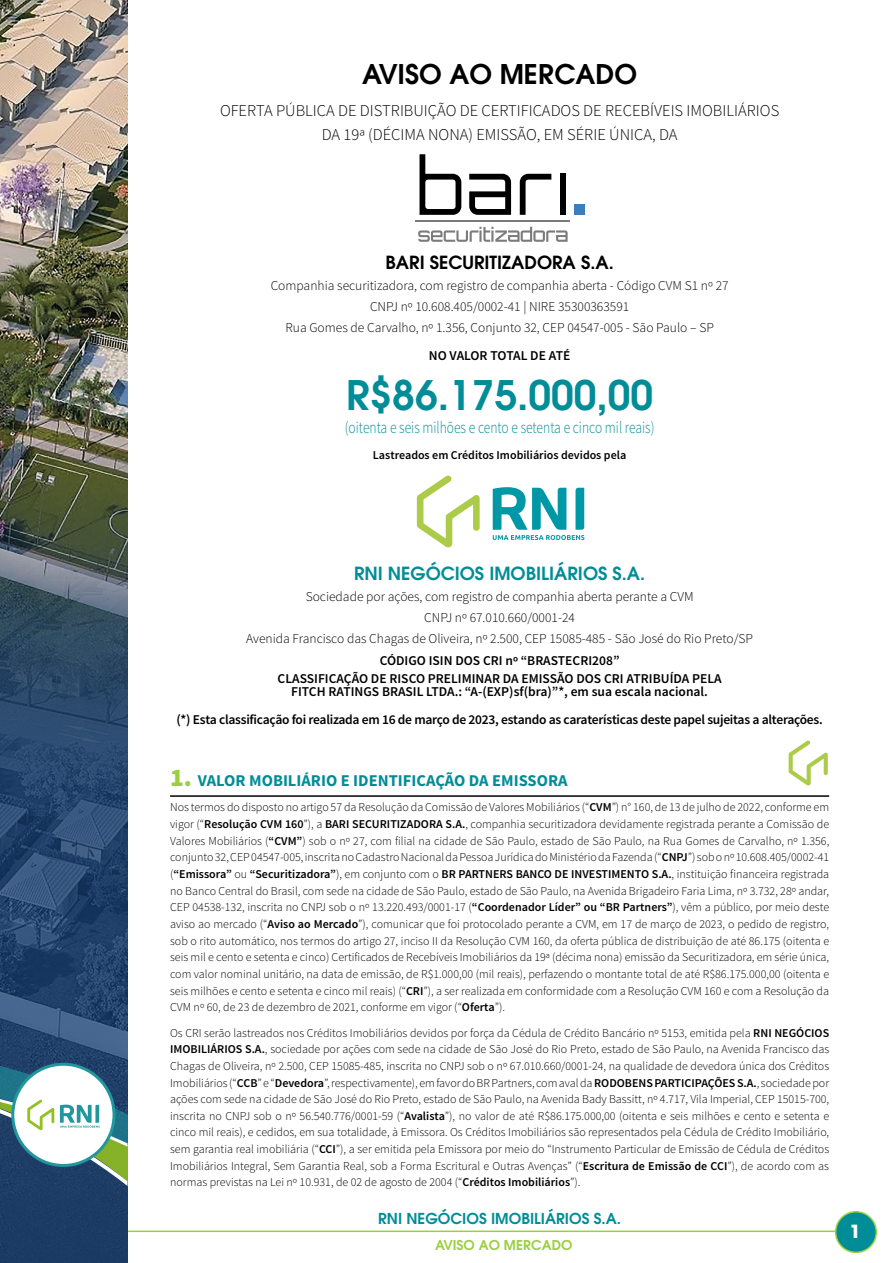
<style>
.page{position:relative;width:893px;height:1263px;background:#fff}
.page>*{position:absolute;margin:0;border:0;box-sizing:border-box;transform-origin:0 0}
.t1{font:600 40.5px "ITC Avant Garde Pro";color:#008d97}
.t2{font:600 27px "ITC Avant Garde Pro";color:#000}
.t3{font:600 18px "ITC Avant Garde Pro";color:#008d97}
.t4{font:600 18px "ITC Avant Garde Pro";color:#000}
.t5{font:700 18px "ITC Avant Garde Pro";color:#fff}
.t6{font:300 16.8px "Source Sans Pro";color:#008d97;scale:.8 1}
.t7{font:300 16.5px/23.2px "Source Sans Pro";color:#000;text-align:center}
.t8{font:700 16.5px "Source Sans Pro";color:#008d97}
.t9{font:600 15px "ITC Avant Garde Pro";color:#008d97}
.t10{font:300 13.5px/20.9px "Source Sans Pro";color:#000;text-align:center}
.t11{font:600 13.5px/17.9px "Source Sans Pro";letter-spacing:-.01em;color:#000;text-align:center}
.t12{font:600 13.5px "ITC Avant Garde Pro";color:#9bcf40}
.t13{font:300 12px/16.6px "Source Sans Pro";color:#000;text-align:justify}
.t14{font:600 12px "Source Sans Pro";color:#000}
.s1{font-weight:900;font-size:25.5px;color:#9bcf40}
.s2{font-weight:600}
</style>
<div class="page">
<hr style="left:128px;top:1230px;width:722px;height:2px;background:#9bcf40">
<div style="left:836px;top:1212px;width:40px;height:40px;background:#008d97;border-radius:50%"></div>
<div style="left:835px;top:1211px;width:42px;height:42px;border:2px solid #9bcf40;border-radius:50%"></div>
<img style="left:0;top:0;width:128px;height:395px">
<img style="left:0;top:395px;width:128px;height:100px">
<img style="left:0;top:495px;width:128px;height:554px">
<svg style="left:0;top:1049px;width:128px;height:214px"></svg>
<hr style="left:170px;top:795px;width:659px;height:2px;background:#000">
<svg style="left:419px;top:154px;width:42px;height:61px"></svg>
<svg style="left:469px;top:174px;width:42px;height:41px"></svg>
<svg style="left:520px;top:174px;width:31px;height:41px"></svg>
<div style="left:560px;top:174px;width:6px;height:41px;background:#000"></div>
<div style="left:574px;top:204px;width:10px;height:11px;background:#3c7dc0"></div>
<hr style="left:415px;top:220px;width:154px;height:2px;background:#7c7b7b">
<svg style="left:418px;top:227px;width:150px;height:15px"></svg>
<svg style="left:417px;top:476px;width:63px;height:72px"></svg>
<svg style="left:493px;top:487px;width:92px;height:53px"></svg>
<svg style="left:789px;top:740px;width:39px;height:46px"></svg>
<h2 class="t2" style="left:362px;top:57px;width:276px">AVISO AO MERCADO</h2>
<h3 class="t7" style="left:220px;top:99px;width:561px">OFERTA PÚBLICA DE DISTRIBUIÇÃO DE CERTIFICADOS DE RECEBÍVEIS IMOBILIÁRIOS<br>DA 19ª (DÉCIMA NONA) EMISSÃO, EM SÉRIE ÚNICA, DA</h3>
<h3 class="t4" style="left:385px;top:251px;width:230px">BARI SECURITIZADORA S.A.</h3>
<p class="t10" style="left:271px;top:275px;width:459px">Companhia securitizadora, com registro de companhia aberta - Código CVM S1 nº 27<br>CNPJ nº 10.608.405/0002-41 | NIRE 35300363591<br>Rua Gomes de Carvalho, nº 1.356, Conjunto 32, CEP 04547-005 - São Paulo – SP</p>
<p class="t11" style="left:429px;top:347px;width:143px">NO VALOR TOTAL DE ATÉ</p>
<h1 class="t1" style="left:346px;top:368px;width:308px">R$86.175.000,00</h1>
<h3 class="t6" style="left:345px;top:418px;width:388px">(oitenta e seis milhões e cento e setenta e cinco mil reais)</h3>
<p class="t14" style="left:373px;top:447px;width:255px">Lastreados em Créditos Imobiliários devidos pela</p>
<h3 class="t3" style="left:354px;top:561px;width:293px">RNI NEGÓCIOS IMOBILIÁRIOS S.A.</h3>
<p class="t10" style="left:246px;top:586px;width:508px">Sociedade por ações, com registro de companhia aberta perante a CVM<br>CNPJ nº 67.010.660/0001-24<br>Avenida Francisco das Chagas de Oliveira, nº 2.500, CEP 15085-485 - São José do Rio Preto/SP</p>
<p class="t11" style="left:278px;top:652px;width:445px">CÓDIGO ISIN DOS CRI nº “BRASTECRI208”<br>CLASSIFICAÇÃO DE RISCO PRELIMINAR DA EMISSÃO DOS CRI ATRIBUÍDA PELA</p>
<p class="t11" style="left:176px;top:678px;width:648px;line-height:27.6px">FITCH RATINGS BRASIL LTDA.: “A-(EXP)sf(bra)”*, em sua escala nacional.<br>(*) Esta classificação foi realizada em 16 de março de 2023, estando as caraterísticas deste papel sujeitas a alterações.</p>
<h3 class="t8" style="left:170px;top:770px;width:399px"><span class="s1">1.</span> VALOR MOBILIÁRIO E IDENTIFICAÇÃO DA EMISSORA</h3>
<p class="t13" style="left:170px;top:799px;width:661px">Nos termos do disposto no artigo 57 da Resolução da Comissão de Valores Mobiliários (“<span class="s2">CVM</span>”) n° 160, de 13 de julho de 2022, conforme em vigor (“<span class="s2">Resolução CVM 160</span>”), a <span class="s2">BARI SECURITIZADORA S.A.</span>, companhia securitizadora devidamente registrada perante a Comissão de Valores Mobiliários (<span class="s2">“CVM”</span>) sob o nº 27, com filial na cidade de São Paulo, estado de São Paulo, na Rua Gomes de Carvalho, nº 1.356, conjunto 32, CEP 04547-005, inscrita no Cadastro Nacional da Pessoa Jurídica do Ministério da Fazenda (“<span class="s2">CNPJ</span>”) sob o nº 10.608.405/0002-41 (<span class="s2">“Emissora”</span> ou <span class="s2">“Securitizadora”</span>), em conjunto com o <span class="s2">BR PARTNERS BANCO DE INVESTIMENTO S.A.</span>, instituição financeira registrada no Banco Central do Brasil, com sede na cidade de São Paulo, estado de São Paulo, na Avenida Brigadeiro Faria Lima, nº 3.732, 28º andar, CEP 04538-132, inscrita no CNPJ sob o nº 13.220.493/0001-17 (<span class="s2">“Coordenador Líder” ou “BR Partners”</span>), vêm a público, por meio deste aviso ao mercado (“<span class="s2">Aviso ao Mercado</span>”), comunicar que foi protocolado perante a CVM, em 17 de março de 2023, o pedido de registro, sob o rito automático, nos termos do artigo 27, inciso II da Resolução CVM 160, da oferta pública de distribuição de até 86.175 (oitenta e seis mil e cento e setenta e cinco) Certificados de Recebíveis Imobiliários da 19ª (décima nona) emissão da Securitizadora, em série única, com valor nominal unitário, na data de emissão, de R$1.000,00 (mil reais), perfazendo o montante total de até R$86.175.000,00 (oitenta e seis milhões e cento e setenta e cinco mil reais) (“<span class="s2">CRI</span>”), a ser realizada em conformidade com a Resolução CVM 160 e com a Resolução da CVM nº 60, de 23 de dezembro de 2021, conforme em vigor (“<span class="s2">Oferta</span>”).</p>
<p class="t13" style="left:170px;top:1024px;width:661px">Os CRI serão lastreados nos Créditos Imobiliários devidos por força da Cédula de Crédito Bancário nº 5153, emitida pela <span class="s2">RNI NEGÓCIOS IMOBILIÁRIOS S.A.</span>, sociedade por ações com sede na cidade de São José do Rio Preto, estado de São Paulo, na Avenida Francisco das Chagas de Oliveira, nº 2.500, CEP 15085-485, inscrita no CNPJ sob o nº 67.010.660/0001-24, na qualidade de devedora única dos Créditos Imobiliários (“<span class="s2">CCB</span>” e “<span class="s2">Devedora</span>”, respectivamente), em favor do BR Partners, com aval da <span class="s2">RODOBENS PARTICIPAÇÕES S.A.</span>, sociedade por ações com sede na cidade de São José do Rio Preto, estado de São Paulo, na Avenida Bady Bassitt, nº 4.717, Vila Imperial, CEP 15015-700, inscrita no CNPJ sob o nº 56.540.776/0001-59 (“<span class="s2">Avalista</span>”), no valor de até R$86.175.000,00 (oitenta e seis milhões e cento e setenta e cinco mil reais), e cedidos, em sua totalidade, à Emissora. Os Créditos Imobiliários são representados pela Cédula de Crédito Imobiliário, sem garantia real imobiliária (“<span class="s2">CCI</span>”), a ser emitida pela Emissora por meio do “Instrumento Particular de Emissão de Cédula de Créditos Imobiliários Integral, Sem Garantia Real, sob a Forma Escritural e Outras Avenças” (“<span class="s2">Escritura de Emissão de CCI</span>”), de acordo com as normas previstas na Lei nº 10.931, de 02 de agosto de 2004 (“<span class="s2">Créditos Imobiliários</span>”).</p>
<p class="t9" style="left:378px;top:1209px;width:244px">RNI NEGÓCIOS IMOBILIÁRIOS S.A.</p>
<p class="t12" style="left:435px;top:1236px;width:139px">AVISO AO MERCADO</p>
<h3 class="t5" style="left:850px;top:1219px;width:13px">1</h3>
</div>
